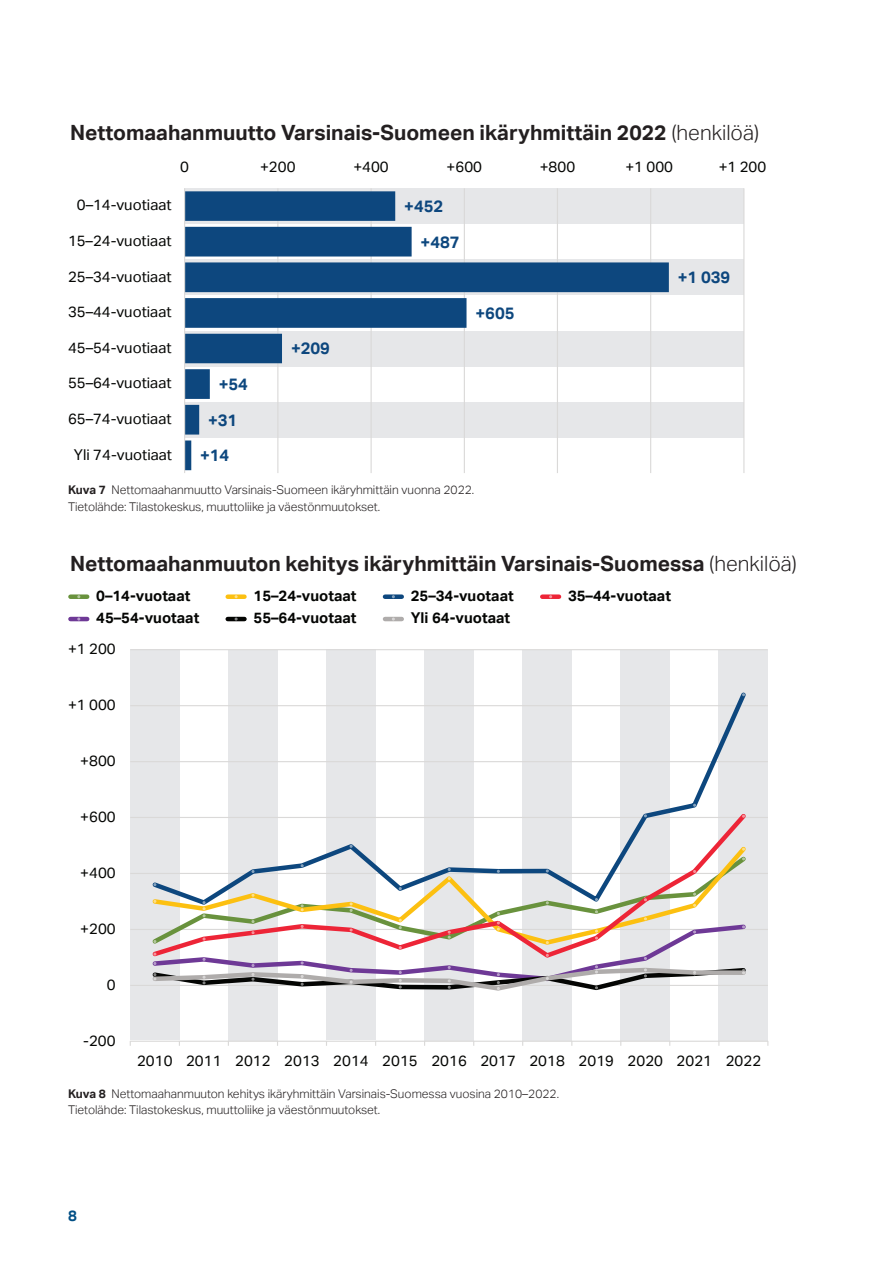
<style>
.page{position:relative;width:893px;height:1263px;background:#fff}
.page>*{position:absolute;margin:0;border:0;box-sizing:border-box;transform-origin:0 0}
.t1{font:700 21px "Aktiv Grotesk";color:#231f20}
.t2{font:700 16.5px/35.5px "Aktiv Grotesk";letter-spacing:-.005em;color:#0d477e}
.t3{font:15px "Aktiv Grotesk";color:#040503}
.t4{font:700 15px "Aktiv Grotesk";color:#040503}
.t5{font:700 15px "Aktiv Grotesk";color:#014f85}
.t6{font:300 12px/16.5px "Aktiv Grotesk";color:#231f20}
.s1{font-weight:300}
.s2{font-weight:700}
</style>
<div class="page">
<div style="left:185px;top:402px;width:559px;height:35px;background:#e6e7e9"></div>
<div style="left:185px;top:188px;width:559px;height:36px;background:#e6e7e9"></div>
<div style="left:184px;top:259px;width:559px;height:36px;background:#e6e7e9"></div>
<div style="left:184px;top:331px;width:559px;height:35px;background:#e6e7e9"></div>
<hr style="left:743px;top:188px;width:1px;height:285px;background:#dad9d8">
<hr style="left:650px;top:188px;width:1px;height:285px;background:#dad9d8">
<hr style="left:557px;top:188px;width:1px;height:285px;background:#dad9d8">
<hr style="left:464px;top:188px;width:1px;height:285px;background:#dad9d8">
<hr style="left:371px;top:188px;width:1px;height:285px;background:#dad9d8">
<hr style="left:277px;top:188px;width:1px;height:285px;background:#dad9d8">
<svg style="left:185px;top:191px;width:484px;height:279px"></svg>
<hr style="left:184px;top:188px;width:1px;height:285px;background:#dad9d8">
<div style="left:130px;top:650px;width:49px;height:390px;background:#e6e7e9"></div>
<div style="left:228px;top:650px;width:49px;height:391px;background:#e6e7e9"></div>
<div style="left:326px;top:650px;width:49px;height:390px;background:#e6e7e9"></div>
<div style="left:425px;top:650px;width:49px;height:391px;background:#e6e7e9"></div>
<div style="left:523px;top:650px;width:49px;height:391px;background:#e6e7e9"></div>
<div style="left:621px;top:650px;width:49px;height:390px;background:#e6e7e9"></div>
<div style="left:719px;top:650px;width:49px;height:391px;background:#e6e7e9"></div>
<hr style="left:130px;top:649px;width:638px;height:1px;background:#dad9d8">
<hr style="left:130px;top:705px;width:638px;height:1px;background:#dad9d8">
<hr style="left:130px;top:761px;width:638px;height:1px;background:#dad9d8">
<hr style="left:130px;top:817px;width:638px;height:1px;background:#dad9d8">
<hr style="left:130px;top:873px;width:638px;height:1px;background:#dad9d8">
<hr style="left:130px;top:929px;width:638px;height:1px;background:#dad9d8">
<hr style="left:130px;top:1041px;width:638px;height:1px;background:#dad9d8">
<hr style="left:130px;top:985px;width:638px;height:1px;background:#dad9d8">
<svg style="left:179px;top:689px;width:567px;height:121px"></svg>
<svg style="left:179px;top:810px;width:567px;height:47px"></svg>
<svg style="left:152px;top:857px;width:594px;height:136px"></svg>
<svg style="left:70px;top:594px;width:17px;height:5px"></svg>
<svg style="left:228px;top:594px;width:16px;height:5px"></svg>
<svg style="left:385px;top:594px;width:17px;height:5px"></svg>
<svg style="left:542px;top:594px;width:17px;height:5px"></svg>
<svg style="left:70px;top:617px;width:17px;height:4px"></svg>
<svg style="left:228px;top:617px;width:16px;height:4px"></svg>
<hr style="left:385px;top:617px;width:17px;height:4px;background:#afacab">
<h1 class="t1" style="left:70px;top:121px;width:691px">Nettomaahanmuutto Varsinais-Suomeen ikäryhmittäin 2022 <span class="s1">(henkilöä)</span></h1>
<p class="t3" style="left:180px;top:158px;width:10px">0</p>
<p class="t3" style="left:260px;top:158px;width:37px">+200</p>
<p class="t3" style="left:353px;top:158px;width:37px">+400</p>
<p class="t3" style="left:446px;top:158px;width:37px">+600</p>
<p class="t3" style="left:540px;top:158px;width:37px">+800</p>
<p class="t3" style="left:625px;top:158px;width:49px">+1 000</p>
<p class="t3" style="left:719px;top:158px;width:49px">+1 200</p>
<p class="t3" style="left:77px;top:196px;width:96px">0–14-vuotiaat</p>
<p class="t3" style="left:68px;top:232px;width:105px">15–24-vuotiaat</p>
<p class="t3" style="left:68px;top:268px;width:105px">25–34-vuotiaat</p>
<p class="t3" style="left:68px;top:303px;width:105px">35–44-vuotiaat</p>
<p class="t3" style="left:68px;top:339px;width:105px">45–54-vuotiaat</p>
<p class="t3" style="left:68px;top:374px;width:105px">55–64-vuotiaat</p>
<p class="t3" style="left:68px;top:410px;width:105px">65–74-vuotiaat</p>
<p class="t3" style="left:74px;top:446px;width:99px">Yli 74-vuotiaat</p>
<p class="t6" style="left:68px;top:482px;width:408px"><span class="s2">Kuva 7</span> Nettomaahanmuutto Varsinais-Suomeen ikäryhmittäin vuonna 2022.<br>Tietolähde: Tilastokeskus, muuttoliike ja väestönmuutokset.</p>
<h2 class="t2" style="left:421px;top:188px;width:40px;text-indent:-16px">+452 +487</h2>
<h2 class="t2" style="left:476px;top:295px;width:40px">+605</h2>
<h2 class="t2" style="left:291px;top:331px;width:40px">+209</h2>
<h2 class="t2" style="left:219px;top:366px;width:31px">+54</h2>
<h2 class="t2" style="left:208px;top:402px;width:31px">+31</h2>
<h2 class="t2" style="left:200px;top:438px;width:31px">+14</h2>
<h2 class="t2" style="left:678px;top:260px;width:54px">+1 039</h2>
<h1 class="t1" style="left:70px;top:552px;width:728px">Nettomaahanmuuton kehitys ikäryhmittäin Varsinais-Suomessa <span class="s1">(henkilöä)</span></h1>
<p class="t4" style="left:96px;top:587px;width:96px">0–14-vuotaat</p>
<p class="t4" style="left:253px;top:587px;width:105px">15–24-vuotaat</p>
<p class="t4" style="left:411px;top:587px;width:105px">25–34-vuotaat</p>
<p class="t4" style="left:568px;top:587px;width:105px">35–44-vuotaat</p>
<p class="t4" style="left:96px;top:609px;width:105px">45–54-vuotaat</p>
<p class="t4" style="left:253px;top:609px;width:105px">55–64-vuotaat</p>
<p class="t4" style="left:411px;top:609px;width:101px">Yli 64-vuotaat</p>
<p class="t3" style="left:68px;top:640px;width:49px">+1 200</p>
<p class="t3" style="left:68px;top:696px;width:49px">+1 000</p>
<p class="t3" style="left:80px;top:752px;width:37px">+800</p>
<p class="t3" style="left:80px;top:808px;width:37px">+600</p>
<p class="t3" style="left:80px;top:864px;width:37px">+400</p>
<p class="t3" style="left:80px;top:920px;width:37px">+200</p>
<p class="t3" style="left:107px;top:976px;width:10px">0</p>
<p class="t3" style="left:83px;top:1031px;width:34px">-200</p>
<p class="t3" style="left:137px;top:1052px;width:626px">2010 2011 2012 2013 2014 2015 2016 2017 2018 2019 2020 2021 2022</p>
<p class="t6" style="left:68px;top:1085px;width:493px"><span class="s2">Kuva 8</span> Nettomaahanmuuton kehitys ikäryhmittäin Varsinais-Suomessa vuosina 2010–2022.<br>Tietolähde: Tilastokeskus, muuttoliike ja väestönmuutokset.</p>
<p class="t5" style="left:68px;top:1206px;width:10px">8</p>
</div>
